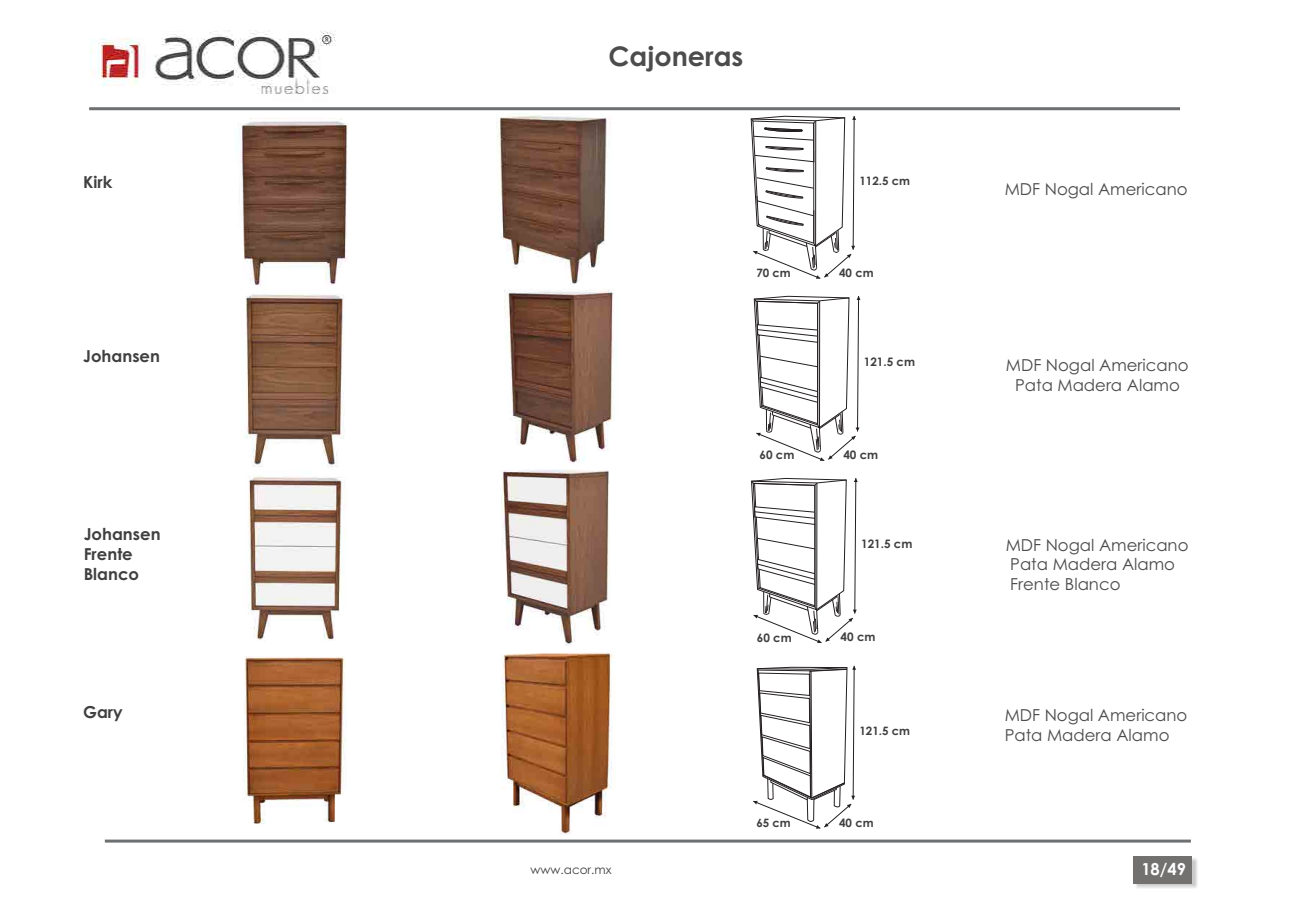
<style>
.page{position:relative;width:1290px;height:920px;background:#fff}
.page>*{position:absolute;margin:0;border:0;box-sizing:border-box;transform-origin:0 0}
.t1{font:700 27px "Century Gothic";color:#4c4c4c}
.t2{font:16.5px/19.6px "Century Gothic";color:#4c4c4c}
.t3{font:700 16.5px/20px "Century Gothic";color:#404041}
.t4{font:700 16.5px "Century Gothic";color:#fff}
.t5{font:12px "Century Gothic";color:#404041}
.t6{font:700 11.7px "Century Gothic";color:#404041}
.t7{font:700 11.55px "Century Gothic";color:#404041}
</style>
<div class="page">
<img style="left:91px;top:30px;width:255px;height:81px">
<img style="left:238px;top:118px;width:110px;height:168px">
<hr style="left:89px;top:107px;width:1091px;height:3px;background:#6d6f71">
<hr style="left:105px;top:840px;width:1086px;height:3px;background:#6d6f71">
<img style="left:496px;top:113px;width:114px;height:171px">
<svg style="left:751px;top:116px;width:105px;height:163px"></svg>
<svg style="left:754px;top:296px;width:106px;height:165px"></svg>
<svg style="left:751px;top:478px;width:107px;height:165px"></svg>
<img style="left:248px;top:476px;width:98px;height:165px">
<img style="left:245px;top:294px;width:100px;height:173px">
<img style="left:504px;top:290px;width:109px;height:173px">
<img style="left:500px;top:469px;width:110px;height:177px">
<img style="left:1136px;top:858px;width:61px;height:30px">
<div style="left:1133px;top:856px;width:58px;height:28px;background:#737070"></div>
<img style="left:243px;top:656px;width:104px;height:168px">
<img style="left:501px;top:652px;width:113px;height:183px">
<svg style="left:753px;top:665px;width:103px;height:164px"></svg>
<p class="t3" style="left:83px;top:173px;width:31px">Kirk</p>
<p class="t3" style="left:83px;top:347px;width:78px">Johansen</p>
<p class="t3" style="left:84px;top:526px;width:78px">Johansen<br>Frente<br>Blanco</p>
<h1 class="t1" style="left:608px;top:46px;width:136px">Cajoneras</h1>
<p class="t7" style="left:859px;top:176px;width:52px">112.5 cm</p>
<p class="t7" style="left:756px;top:269px;width:36px">70 cm</p>
<p class="t7" style="left:839px;top:268px;width:36px">40 cm</p>
<p class="t6" style="left:864px;top:357px;width:53px">121.5 cm</p>
<p class="t6" style="left:759px;top:451px;width:36px">60 cm</p>
<p class="t6" style="left:843px;top:450px;width:36px">40 cm</p>
<p class="t6" style="left:861px;top:539px;width:53px">121.5 cm</p>
<p class="t6" style="left:757px;top:633px;width:36px">60 cm</p>
<p class="t6" style="left:841px;top:632px;width:36px">40 cm</p>
<p class="t2" style="left:1005px;top:180px;width:184px">MDF Nogal Americano</p>
<p class="t2" style="left:1006px;top:357px;width:184px;text-align:center">MDF Nogal Americano<br>Pata Madera Alamo</p>
<p class="t2" style="left:1006px;top:536px;width:184px">MDF Nogal Americano<br>Pata Madera Alamo<br>Frente Blanco</p>
<p class="t3" style="left:83px;top:704px;width:41px">Gary</p>
<p class="t2" style="left:1005px;top:707px;width:184px">MDF Nogal Americano<br>Pata Madera Alamo</p>
<p class="t7" style="left:859px;top:726px;width:52px">121.5 cm</p>
<p class="t5" style="left:530px;top:865px;width:83px">www.acor.mx</p>
<p class="t7" style="left:756px;top:818px;width:36px">65 cm</p>
<p class="t7" style="left:839px;top:818px;width:36px">40 cm</p>
<p class="t4" style="left:1141px;top:862px;width:46px">18/49</p>
</div>
